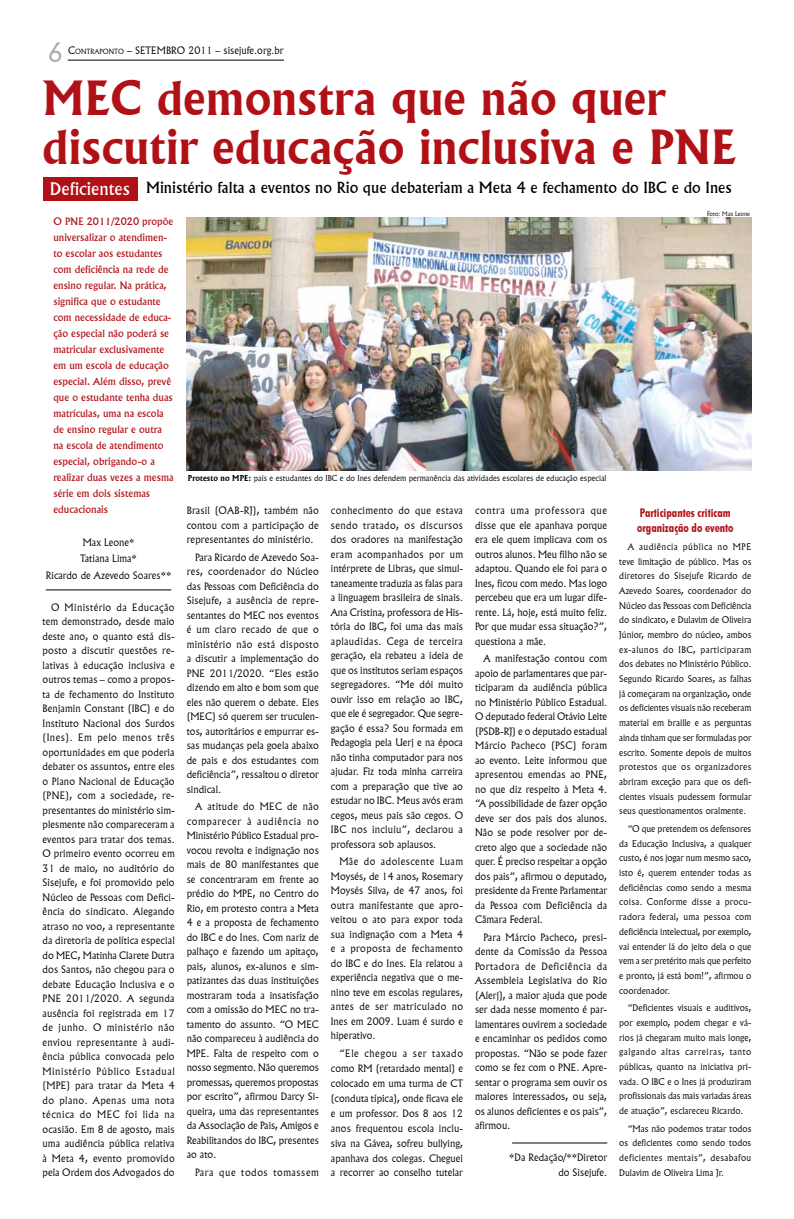
<style>
.page{position:relative;width:794px;height:1219px;background:#fff}
.page>*{position:absolute;margin:0;border:0;box-sizing:border-box;transform-origin:0 0}
.t1{font:700 46px/48.9px "Flareserif 821 BT";color:#b11116}
.t2{font:300 26px "Flareserif 821 BT";color:#a7a9ac}
.t3{font:15px "Flareserif 821 BT";color:#000}
.t4{font:700 condensed 12px/15px "Futura BT";color:#b11116}
.t5{font:300 10px/14.5px "Flareserif 821 BT";color:#000;text-align:justify}
.t6{font:10px/16px "Flareserif 821 BT";color:#b11116}
.t7{font:300 10px "Flareserif 821 BT";letter-spacing:.055em;color:#000}
.t8{font:300 9px/14.7px "Flareserif 821 BT";color:#000;text-align:justify}
.t9{font:300 8px "Flareserif 821 BT";color:#000}
.t10{font:300 6px "Flareserif 821 BT";color:#000}
.s1{font-size:17px;color:#fff}
.s2{font-style:inherit}
.s3{font-size:7px}
.s4{font-weight:700}
</style>
<div class="page">
<hr style="left:68px;top:60px;width:216px;height:1px;background:#000">
<div style="left:43px;top:177px;width:95px;height:24px;background:#b11116"></div>
<img style="left:187px;top:218px;width:564px;height:253px">
<hr style="left:46px;top:590px;width:125px;height:1px;background:#000">
<hr style="left:512px;top:1143px;width:95px;height:1px;background:#000">
<h2 class="t2" style="left:48px;top:36px;width:17px">6</h2>
<h1 class="t1" style="left:43px;top:73px;width:696px">MEC demonstra que não quer discutir educação inclusiva e PNE</h1>
<h3 class="t3" style="left:50px;top:179px;width:683px"><span class="s1">Deficientes</span> Ministério falta a eventos no Rio que debateriam a Meta 4 e fechamento do IBC e do Ines</h3>
<p class="t5" style="left:68px;top:43px;width:217px"><span class="s2">C</span><span class="s3">ONTRAPONTO</span> – SETEMBRO 2011 – sisejufe.org.br</p>
<p class="t6" style="left:53px;top:213px;width:122px">O PNE 2011/2020 propõe universalizar o atendimen&shy;to escolar aos estudantes com deficiência na rede de ensino regular. Na prática, significa que o estudante com necessidade de educa&shy;ção especial não poderá se matricular exclusivamente em um escola de educação especial. Além disso, prevê que o estudante tenha duas matrículas, uma na escola de ensino regular e outra na escola de atendimento especial, obrigando-o a realizar duas vezes a mesma série em dois sistemas educacionais</p>
<p class="t5" style="left:46px;top:533px;width:127px;line-height:16.9px;text-align:center">Max Leone*<br>Tatiana Lima*<br>Ricardo de Azevedo Soares**</p>
<p class="t5" style="left:43px;top:600px;width:134px;text-indent:8px">O Ministério da Educação tem demonstrado, desde maio deste ano, o quanto está dis&shy;posto a discutir questões re&shy;lativas à educação inclusiva e outros temas – como a propos&shy;ta de fechamento do Instituto Benjamin Constant (IBC) e do Instituto Nacional dos Surdos (Ines). Em pelo menos três oportunidades em que poderia debater os assuntos, entre eles o Plano Nacional de Educação (PNE), com a sociedade, re&shy;presentantes do ministério sim&shy;plesmente não compareceram a eventos para tratar dos temas.<br>O primeiro evento ocorreu em 31 de maio, no auditório do Sisejufe, e foi promovido pelo Núcleo de Pessoas com Defici&shy;ência do sindicato. Alegando atraso no voo, a representante da diretoria de política especial do MEC, Matinha Clarete Dutra dos Santos, não chegou para o debate Educação Inclusiva e o PNE 2011/2020. A segunda ausência foi registrada em 17 de junho. O ministério não enviou representante à audi&shy;ência pública convocada pelo Ministério Público Estadual (MPE) para tratar da Meta 4 do plano. Apenas uma nota técnica do MEC foi lida na ocasião. Em 8 de agosto, mais uma audiência pública relativa à Meta 4, evento promovido pela Ordem dos Advogados do</p>
<p class="t10" style="left:707px;top:210px;width:44px">Foto: Max Leone</p>
<p class="t9" style="left:188px;top:473px;width:420px"><span class="s4">Protesto no MPE:</span> pais e estudantes do IBC e do Ines defendem permanência das atividades escolares de educação especial</p>
<p class="t5" style="left:187px;top:503px;width:134px">Brasil (OAB-RJ), também não contou com a participação de representantes do ministério.</p>
<p class="t5" style="left:187px;top:550px;width:134px;text-indent:9px">Para Ricardo de Azevedo Soa&shy;res, coordenador do Núcleo das Pessoas com Deficiência do Sisejufe, a ausência de repre&shy;sentantes do MEC nos eventos é um claro recado de que o ministério não está disposto a discutir a implementação do PNE 2011/2020. “Eles estão dizendo em alto e bom som que eles não querem o debate. Eles (MEC) só querem ser truculen&shy;tos, autoritários e empurrar es&shy;sas mudanças pela goela abaixo de pais e dos estudantes com deficiência”, ressaltou o diretor sindical.</p>
<p class="t5" style="left:187px;top:799px;width:134px;text-indent:9px">A atitude do MEC de não comparecer à audiência no Ministério Público Estadual pro&shy;vocou revolta e indignação nos mais de 80 manifestantes que se concentraram em frente ao prédio do MPE, no Centro do Rio, em protesto contra a Meta 4 e a proposta de fechamento do IBC e do Ines. Com nariz de palhaço e fazendo um apitaço, pais, alunos, ex-alunos e sim&shy;patizantes das duas instituições mostraram toda a insatisfação com a omissão do MEC no tra&shy;tamento do assunto. “O MEC não compareceu à audiência do MPE. Falta de respeito com o nosso segmento. Não queremos promessas, queremos propostas por escrito”, afirmou Darcy Si&shy;queira, uma das representantes da Associação de Pais, Amigos e Reabilitandos do IBC, presentes ao ato.</p>
<p class="t7" style="left:195px;top:1165px;width:125px">Para que todos tomassem</p>
<p class="t5" style="left:331px;top:503px;width:134px">conhecimento do que estava sendo tratado, os discursos dos oradores na manifestação eram acompanhados por um intérprete de Libras, que simul&shy;taneamente traduzia as falas para a linguagem brasileira de sinais.<br>Ana Cristina, professora de His&shy;tória do IBC, foi uma das mais aplaudidas. Cega de terceira geração, ela rebateu a ideia de que os institutos seriam espaços segregadores. “Me dói muito ouvir isso em relação ao IBC, que ele é segregador. Que segre&shy;gação é essa? Sou formada em Pedagogia pela Uerj e na época não tinha computador para nos ajudar. Fiz toda minha carreira com a preparação que tive ao estudar no IBC. Meus avós eram cegos, meus pais são cegos. O IBC nos incluiu”, declarou a professora sob aplausos.</p>
<p class="t5" style="left:331px;top:854px;width:134px;text-indent:8px">Mãe do adolescente Luam Moysés, de 14 anos, Rosemary Moysés Silva, de 47 anos, foi outra manifestante que apro&shy;veitou o ato para expor toda sua indignação com a Meta 4 e a proposta de fechamento do IBC e do Ines. Ela relatou a experiência negativa que o me&shy;nino teve em escolas regulares, antes de ser matriculado no Ines em 2009. Luam é surdo e hiperativo.</p>
<p class="t5" style="left:331px;top:1046px;width:134px;line-height:14.9px;text-indent:8px">“Ele chegou a ser taxado como RM (retardado mental) e colocado em uma turma de CT (conduta típica), onde ficava ele e um professor. Dos 8 aos 12 anos frequentou escola inclu&shy;siva na Gávea, sofreu bullying, apanhava dos colegas. Cheguei a recorrer ao conselho tutelar</p>
<p class="t5" style="left:475px;top:503px;width:134px">contra uma professora que disse que ele apanhava porque era ele quem implicava com os outros alunos. Meu filho não se adaptou. Quando ele foi para o Ines, ficou com medo. Mas logo percebeu que era um lugar dife&shy;rente. Lá, hoje, está muito feliz.<br>Por que mudar essa situação?”, questiona a mãe.</p>
<p class="t5" style="left:475px;top:651px;width:134px;text-indent:8px">A manifestação contou com apoio de parlamentares que par&shy;ticiparam da audiência pública no Ministério Público Estadual.<br>O deputado federal Otávio Leite (PSDB-RJ) e o deputado estadual Márcio Pacheco (PSC) foram ao evento. Leite informou que apresentou emendas ao PNE, no que diz respeito à Meta 4. “A possibilidade de fazer opção deve ser dos pais dos alunos.<br>Não se pode resolver por de&shy;creto algo que a sociedade não quer. É preciso respeitar a opção dos pais”, afirmou o deputado, presidente da Frente Parlamentar da Pessoa com Deficiência da Câmara Federal.</p>
<p class="t5" style="left:475px;top:929px;width:134px;text-indent:8px">Para Márcio Pacheco, presi&shy;dente da Comissão da Pessoa Portadora de Deficiência da Assembleia Legislativa do Rio (Alerj), a maior ajuda que pode ser dada nesse momento é par&shy;lamentares ouvirem a sociedade e encaminhar os pedidos como propostas. “Não se pode fazer como se fez com o PNE. Apre&shy;sentar o programa sem ouvir os maiores interessados, ou seja, os alunos deficientes e os pais”, afirmou.</p>
<p class="t5" style="left:509px;top:1150px;width:99px;text-align:right">*Da Redação/**Diretor do Sisejufe.</p>
<p class="t4" style="left:637px;top:505px;width:98px">Participantes criticam organização do evento</p>
<p class="t8" style="left:619px;top:539px;width:134px;text-indent:8px">A audiência pública no MPE teve limitação de público. Mas os diretores do Sisejufe Ricardo de Azevedo Soares, coordenador do Núcleo das Pessoas com Deficiência do sindicato, e Dulavim de Oliveira Júnior, membro do núcleo, ambos ex-alunos do IBC, participaram dos debates no Ministério Público.<br>Segundo Ricardo Soares, as falhas já começaram na organização, onde os deficientes visuais não receberam material em braille e as perguntas ainda tinham que ser formuladas por escrito. Somente depois de muitos protestos que os organizadores abriram exceção para que os defi&shy;cientes visuais pudessem formular seus questionamentos oralmente.</p>
<p class="t8" style="left:619px;top:821px;width:134px;text-indent:8px">“O que pretendem os defensores da Educação Inclusiva, a qualquer custo, é nos jogar num mesmo saco, isto é, querem entender todas as deficiências como sendo a mesma coisa. Conforme disse a procu&shy;radora federal, uma pessoa com deficiência intelectual, por exemplo, vai entender lá do jeito dela o que vem a ser pretérito mais que perfeito e pronto, já está bom!”, afirmou o coordenador.</p>
<p class="t8" style="left:619px;top:1000px;width:134px;text-indent:8px">“Deficientes visuais e auditivos, por exemplo, podem chegar e vá&shy;rios já chegaram muito mais longe, galgando altas carreiras, tanto públicas, quanto na iniciativa pri&shy;vada. O IBC e o Ines já produziram profissionais das mais variadas áreas de atuação”, esclareceu Ricardo.</p>
<p class="t8" style="left:619px;top:1121px;width:134px;text-indent:8px">“Mas não podemos tratar todos os deficientes como sendo todos deficientes mentais”, desabafou Dulavim de Oliveira Lima Jr.</p>
</div>
